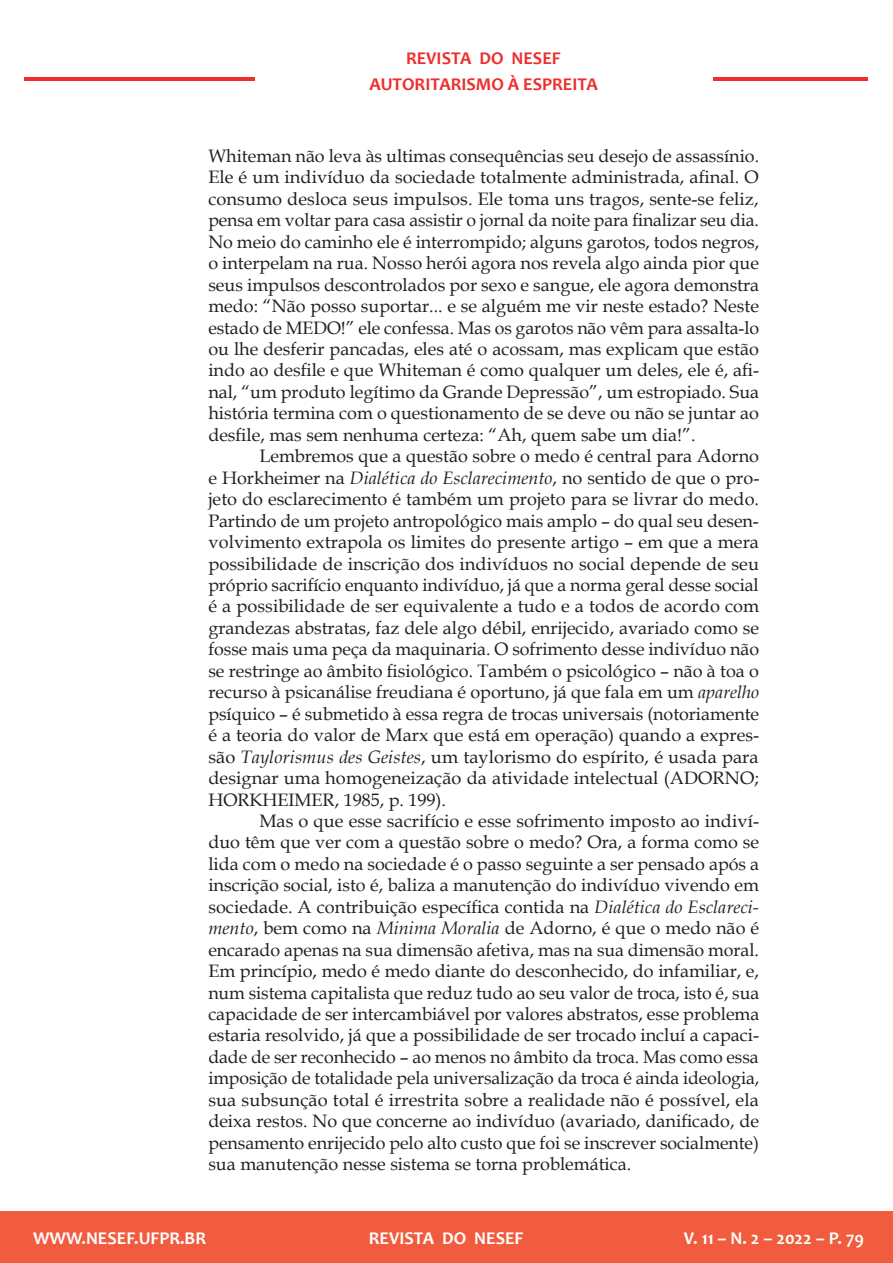
<style>
.page{position:relative;width:893px;height:1263px;background:#fff}
.page>*{position:absolute;margin:0;border:0;box-sizing:border-box;transform-origin:0 0}
.t1{font:18px/21.5px "Book Antiqua";color:#231f20;text-align:justify}
.t2{font:700 18px "Candara";color:#fff}
.t3{font:700 18px/25.8px "Candara";color:#ee2d2d;text-align:center}
.s1{font-style:italic}
</style>
<div class="page">
<div style="left:0;top:1212px;width:893px;height:51px;background:#f15b3e"></div>
<hr style="left:25px;top:77px;width:230px;height:4px;background:#ee2d2d">
<hr style="left:713px;top:77px;width:155px;height:4px;background:#ee2d2d">
<p class="t3" style="left:370px;top:45px;width:230px">REVISTA DO NESEF<br>AUTORITARISMO À ESPREITA</p>
<p class="t1" style="left:208px;top:145px;width:552px">Whiteman não leva às ultimas consequências seu desejo de assassínio.<br>Ele é um indivíduo da sociedade totalmente administrada, afinal. O consumo desloca seus impulsos. Ele toma uns tragos, sente-se feliz, pensa em voltar para casa assistir o jornal da noite para finalizar seu dia.<br>No meio do caminho ele é interrompido; alguns garotos, todos negros, o interpelam na rua. Nosso herói agora nos revela algo ainda pior que seus impulsos descontrolados por sexo e sangue, ele agora demonstra medo: “Não posso suportar... e se alguém me vir neste estado? Neste estado de MEDO!” ele confessa. Mas os garotos não vêm para assalta-lo ou lhe desferir pancadas, eles até o acossam, mas explicam que estão indo ao desfile e que Whiteman é como qualquer um deles, ele é, afi&shy;nal, “um produto legítimo da Grande Depressão”, um estropiado. Sua história termina com o questionamento de se deve ou não se juntar ao desfile, mas sem nenhuma certeza: “Ah, quem sabe um dia!”.</p>
<p class="t1" style="left:208px;top:445px;width:552px;text-indent:51px">Lembremos que a questão sobre o medo é central para Adorno e Horkheimer na <span class="s1">Dialética do Esclarecimento</span>, no sentido de que o pro&shy;jeto do esclarecimento é também um projeto para se livrar do medo.<br>Partindo de um projeto antropológico mais amplo – do qual seu desen&shy;volvimento extrapola os limites do presente artigo – em que a mera possibilidade de inscrição dos indivíduos no social depende de seu próprio sacrifício enquanto indivíduo, já que a norma geral desse social é a possibilidade de ser equivalente a tudo e a todos de acordo com grandezas abstratas, faz dele algo débil, enrijecido, avariado como se fosse mais uma peça da maquinaria. O sofrimento desse indivíduo não se restringe ao âmbito fisiológico. Também o psicológico – não à toa o recurso à psicanálise freudiana é oportuno, já que fala em um <span class="s1">aparelho </span>psíquico – é submetido à essa regra de trocas universais (notoriamente é a teoria do valor de Marx que está em operação) quando a expres&shy;são <span class="s1">Taylorismus des Geistes</span>, um taylorismo do espírito, é usada para designar uma homogeneização da atividade intelectual (ADORNO; HORKHEIMER, 1985, p. 199).</p>
<p class="t1" style="left:208px;top:810px;width:552px;text-indent:51px">Mas o que esse sacrifício e esse sofrimento imposto ao indiví&shy;duo têm que ver com a questão sobre o medo? Ora, a forma como se lida com o medo na sociedade é o passo seguinte a ser pensado após a inscrição social, isto é, baliza a manutenção do indivíduo vivendo em sociedade. A contribuição específica contida na <span class="s1">Dialética do Esclareci&shy;mento</span>, bem como na <span class="s1">Minima Moralia</span> de Adorno, é que o medo não é encarado apenas na sua dimensão afetiva, mas na sua dimensão moral.<br>Em princípio, medo é medo diante do desconhecido, do infamiliar, e, num sistema capitalista que reduz tudo ao seu valor de troca, isto é, sua capacidade de ser intercambiável por valores abstratos, esse problema estaria resolvido, já que a possibilidade de ser trocado incluí a capaci&shy;dade de ser reconhecido – ao menos no âmbito da troca. Mas como essa imposição de totalidade pela universalização da troca é ainda ideologia, sua subsunção total é irrestrita sobre a realidade não é possível, ela deixa restos. No que concerne ao indivíduo (avariado, danificado, de pensamento enrijecido pelo alto custo que foi se inscrever socialmente) sua manutenção nesse sistema se torna problemática.</p>
<p class="t2" style="left:33px;top:1227px;width:175px">WWW.NESEF.UFPR.BR</p>
<p class="t2" style="left:369px;top:1227px;width:156px">REVISTA DO NESEF</p>
<p class="t2" style="left:684px;top:1227px;width:181px">V. 11 – N. 2 – 2022 – P. 79</p>
</div>
